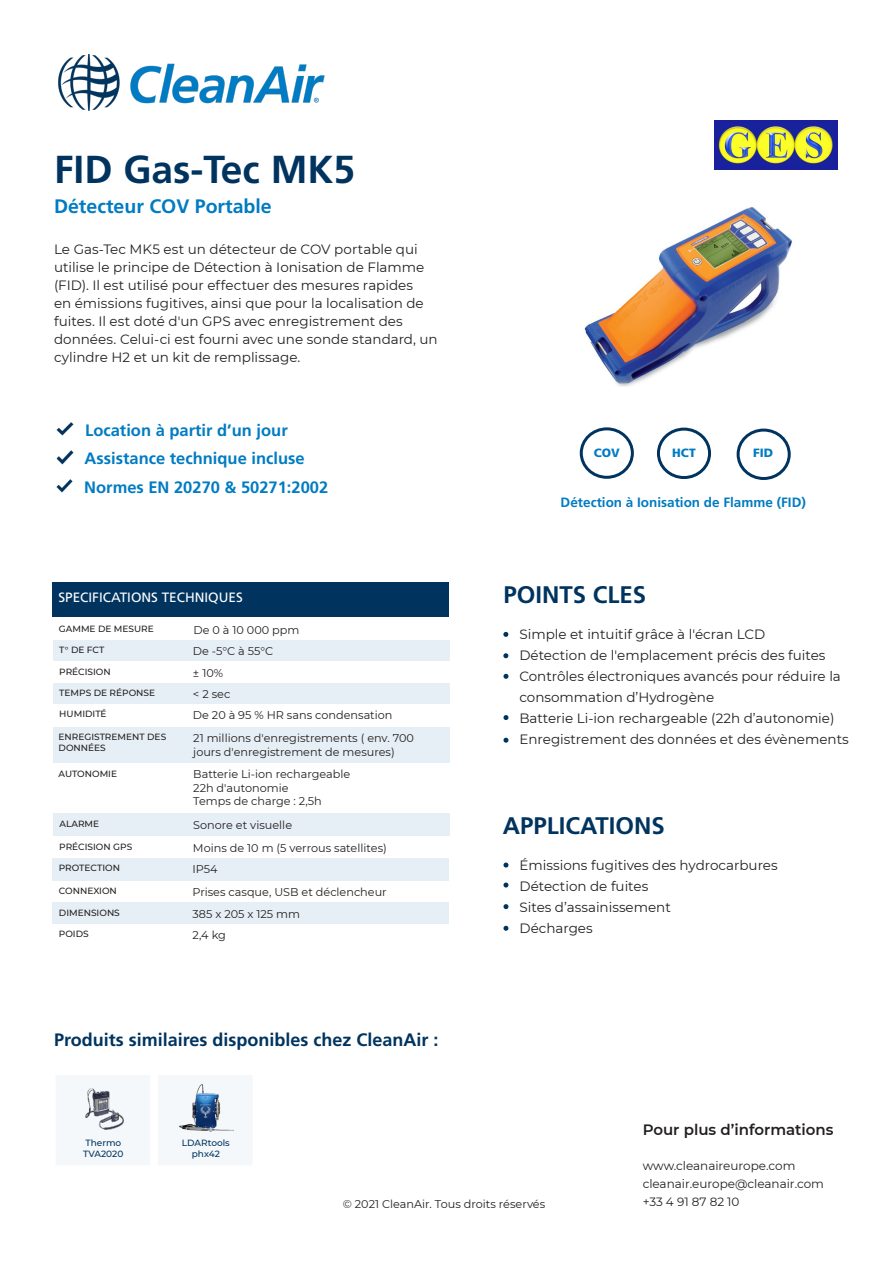
<style>
.page{position:relative;width:893px;height:1263px;background:#fff}
.page>*{position:absolute;margin:0;border:0;box-sizing:border-box;transform-origin:0 0}
.t1{font:700 39px "Frutiger LT Std";color:#00345f}
.t2{font:700 24px "Frutiger LT Std";color:#00345f}
.t3{font:700 19.5px "Frutiger LT Std";color:#017bc2}
.t4{font:700 18px "Frutiger LT Std";color:#00345f}
.t5{font:700 16.5px "Frutiger LT Std";color:#017bc2}
.t6{font:600 15px "Montserrat";color:#231f20}
.t7{font:13.5px/18px "Montserrat";color:#231f20}
.t8{font:700 13.5px "Frutiger LT Std";color:#017bc2}
.t9{font:13.5px "Frutiger LT Std";color:#fff}
.t10{font:12px "Montserrat";color:#231f20}
.t11{font:900 12px "Frutiger LT Std";color:#017bc2}
.t12{font:11.25px/13.5px "Montserrat";color:#231f20}
.t13{font:500 9px/10.8px "Montserrat";color:#231f20}
.t14{font:500 9px "Montserrat";color:#00345f}
</style>
<div class="page">
<img style="left:58px;top:54px;width:266px;height:57px">
<svg style="left:503px;top:632px;width:5px;height:5px"></svg>
<img style="left:715px;top:120px;width:123px;height:50px">
<svg style="left:503px;top:862px;width:5px;height:5px"></svg>
<svg style="left:503px;top:882px;width:5px;height:5px"></svg>
<svg style="left:503px;top:904px;width:5px;height:5px"></svg>
<div style="left:53px;top:583px;width:396px;height:34px;background:#00345f"></div>
<div style="left:53px;top:683px;width:396px;height:21px;background:#e6eff5"></div>
<div style="left:53px;top:902px;width:396px;height:22px;background:#e6eff5"></div>
<div style="left:53px;top:640px;width:396px;height:21px;background:#e6eff5"></div>
<div style="left:53px;top:858px;width:396px;height:23px;background:#e6eff5"></div>
<img style="left:584px;top:207px;width:208px;height:180px">
<svg style="left:503px;top:653px;width:5px;height:5px"></svg>
<svg style="left:503px;top:674px;width:5px;height:5px"></svg>
<svg style="left:503px;top:715px;width:5px;height:5px"></svg>
<svg style="left:503px;top:738px;width:5px;height:5px"></svg>
<img style="left:56px;top:450px;width:18px;height:14px">
<img style="left:56px;top:422px;width:18px;height:14px">
<div style="left:580px;top:427px;width:54px;height:52px;border:3px solid #00345f;border-radius:50%"></div>
<div style="left:657px;top:428px;width:54px;height:51px;border:3px solid #00345f;border-radius:50%"></div>
<div style="left:737px;top:429px;width:54px;height:51px;border:3px solid #00345f;border-radius:50%"></div>
<div style="left:54px;top:1073px;width:98px;height:94px;background:#f4f8fb;border:2px solid #fff"></div>
<img style="left:85px;top:1089px;width:39px;height:40px">
<div style="left:156px;top:1073px;width:98px;height:94px;background:#f4f8fb;border:2px solid #fff"></div>
<img style="left:179px;top:1085px;width:54px;height:46px">
<img style="left:56px;top:479px;width:17px;height:14px">
<div style="left:53px;top:727px;width:397px;height:36px;background:#e6eff5"></div>
<div style="left:53px;top:814px;width:397px;height:22px;background:#e6eff5"></div>
<svg style="left:503px;top:926px;width:5px;height:5px"></svg>
<p class="t1" style="left:54px;top:147px;width:303px">FID Gas-Tec MK5</p>
<p class="t3" style="left:54px;top:195px;width:219px">Détecteur COV Portable</p>
<p class="t7" style="left:54px;top:240px;width:385px">Le Gas-Tec MK5 est un détecteur de COV portable qui utilise le principe de Détection à Ionisation de Flamme (FID). Il est utilisé pour effectuer des mesures rapides<br>en émissions fugitives, ainsi que pour la localisation de fuites. Il est doté d'un GPS avec enregistrement des données. Celui-ci est fourni avec une sonde standard, un cylindre H2 et un kit de remplissage.</p>
<p class="t5" style="left:85px;top:421px;width:204px">Location à partir d’un jour</p>
<p class="t5" style="left:85px;top:449px;width:221px">Assistance technique incluse</p>
<p class="t11" style="left:594px;top:446px;width:28px">COV</p>
<p class="t11" style="left:672px;top:446px;width:25px">HCT</p>
<p class="t11" style="left:753px;top:445px;width:22px">FID</p>
<p class="t5" style="left:84px;top:478px;width:245px">Normes EN 20270 &amp; 50271:2002</p>
<p class="t9" style="left:58px;top:590px;width:186px">SPECIFICATIONS TECHNIQUES</p>
<p class="t13" style="left:59px;top:623px;width:96px">GAMME DE MESURE</p>
<p class="t12" style="left:193px;top:623px;width:107px">De 0 à 10 000 ppm</p>
<p class="t13" style="left:59px;top:644px;width:47px">T° DE FCT</p>
<p class="t12" style="left:193px;top:644px;width:82px">De -5°C à 55°C</p>
<p class="t13" style="left:59px;top:666px;width:53px">PRÉCISION</p>
<p class="t12" style="left:193px;top:665px;width:32px">± 10%</p>
<p class="t13" style="left:59px;top:687px;width:97px">TEMPS DE RÉPONSE</p>
<p class="t12" style="left:193px;top:687px;width:39px">&lt; 2 sec</p>
<p class="t13" style="left:59px;top:708px;width:49px">HUMIDITÉ</p>
<p class="t12" style="left:193px;top:708px;width:201px">De 20 à 95 % HR sans condensation</p>
<p class="t12" style="left:193px;top:731px;width:222px">21 millions d'enregistrements ( env. 700 jours d'enregistrement de mesures)</p>
<p class="t13" style="left:59px;top:731px;width:109px">ENREGISTREMENT DES<br>DONNÉES</p>
<p class="t13" style="left:59px;top:768px;width:60px">AUTONOMIE</p>
<p class="t12" style="left:193px;top:767px;width:158px">Batterie Li-ion rechargeable</p>
<p class="t12" style="left:193px;top:781px;width:97px">22h d'autonomie</p>
<p class="t12" style="left:193px;top:794px;width:130px">Temps de charge : 2,5h</p>
<p class="t13" style="left:60px;top:818px;width:41px">ALARME</p>
<p class="t12" style="left:193px;top:817px;width:100px">Sonore et visuelle</p>
<p class="t13" style="left:59px;top:841px;width:74px">PRÉCISION GPS</p>
<p class="t12" style="left:193px;top:840px;width:195px">Moins de 10 m (5 verrous satellites)</p>
<p class="t13" style="left:59px;top:862px;width:63px">PROTECTION</p>
<p class="t12" style="left:193px;top:862px;width:27px">IP54</p>
<p class="t12" style="left:193px;top:885px;width:196px">Prises casque, USB et déclencheur</p>
<p class="t12" style="left:193px;top:906px;width:109px">385 x 205 x 125 mm</p>
<p class="t13" style="left:59px;top:885px;width:60px">CONNEXION</p>
<p class="t13" style="left:59px;top:907px;width:62px">DIMENSIONS</p>
<p class="t13" style="left:59px;top:928px;width:31px">POIDS</p>
<p class="t12" style="left:193px;top:928px;width:35px">2,4 kg</p>
<p class="t4" style="left:54px;top:1029px;width:386px">Produits similaires disponibles chez CleanAir :</p>
<p class="t8" style="left:561px;top:494px;width:247px">Détection à Ionisation de Flamme (FID)</p>
<p class="t2" style="left:503px;top:580px;width:144px">POINTS CLES</p>
<p class="t7" style="left:519px;top:625px;width:247px">Simple et intuitif grâce à l'écran LCD</p>
<p class="t7" style="left:519px;top:646px;width:308px">Détection de l'emplacement précis des fuites</p>
<p class="t7" style="left:519px;top:665px;width:323px;line-height:21px">Contrôles électroniques avancés pour réduire la consommation d’Hydrogène</p>
<p class="t7" style="left:519px;top:709px;width:317px">Batterie Li-ion rechargeable (22h d’autonomie)</p>
<p class="t7" style="left:519px;top:730px;width:331px">Enregistrement des données et des évènements</p>
<p class="t2" style="left:503px;top:812px;width:164px">APPLICATIONS</p>
<p class="t7" style="left:519px;top:856px;width:260px">Émissions fugitives des hydrocarbures</p>
<p class="t7" style="left:519px;top:877px;width:130px">Détection de fuites</p>
<p class="t7" style="left:519px;top:898px;width:153px">Sites d’assainissement</p>
<p class="t7" style="left:519px;top:919px;width:75px">Décharges</p>
<p class="t14" style="left:85px;top:1136px;width:37px">Thermo</p>
<p class="t14" style="left:83px;top:1147px;width:42px">TVA2020</p>
<p class="t14" style="left:182px;top:1137px;width:49px">LDARtools</p>
<p class="t14" style="left:192px;top:1147px;width:30px">phx42</p>
<p class="t12" style="left:343px;top:1197px;width:204px">© 2021 CleanAir. Tous droits réservés</p>
<p class="t6" style="left:643px;top:1119px;width:192px">Pour plus d’informations</p>
<p class="t10" style="left:643px;top:1157px;width:154px">www.cleanaireurope.com</p>
<p class="t10" style="left:643px;top:1175px;width:183px">cleanair.europe@cleanair.com</p>
<p class="t10" style="left:643px;top:1193px;width:98px">+33 4 91 87 82 10</p>
</div>
